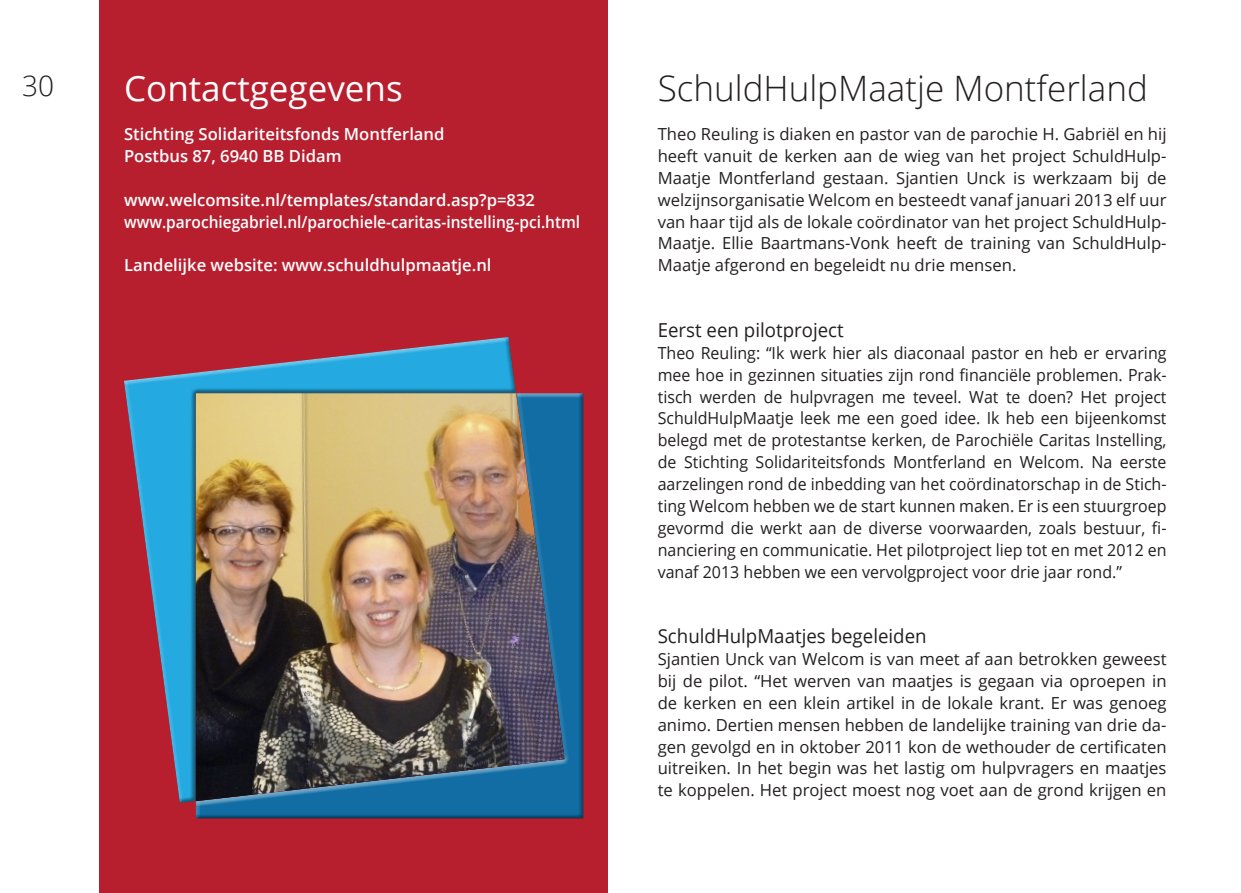
<style>
.page{position:relative;width:1241px;height:893px;background:#fff}
.page>*{position:absolute;margin:0;border:0;box-sizing:border-box;transform-origin:0 0}
.Kop_1_zwart{font:300 35px "Open Sans";color:#231f20}
.Contact_wit{font:35px "Open Sans";color:#fff}
.t1{font:300 28px "Open Sans";color:#231f20}
.Kop_2_zwart{font:19.25px "Open Sans";color:#231f20}
.t2{font:16.62px/21.9px "Open Sans";color:#231f20;text-align:justify}
.t3{font:16.62px/21.9px "Open Sans";color:#231f20;text-align:justify;scale:.96 1}
.t4{font:600 16.62px/21.9px "Open Sans";color:#fff}
.t5{font:600 16.62px "Open Sans";color:#fff;scale:.93 1}
</style>
<div class="page">
<div style="left:99px;top:0;width:509px;height:893px;background:#b71f2f"></div>
<div style="left:193px;top:393px;width:390px;height:427px;background:#231f20;opacity:.5"></div>
<svg style="left:125px;top:337px;width:436px;height:468px"></svg>
<img style="left:196px;top:393px;width:368px;height:408px">
<p class="t1" style="left:22px;top:66px;width:33px">30</p>
<p class="Contact_wit" style="left:124px;top:65px;width:280px">Contactgegevens</p>
<p class="t4" style="left:124px;top:123px;width:322px">Stichting Solidariteitsfonds Montferland<br>Postbus 87, 6940 BB Didam</p>
<p class="t4" style="left:124px;top:188px;width:412px">www.welcomsite.nl/templates/standard.asp?p=832</p>
<p class="t5" style="left:124px;top:210px;width:492px">www.parochiegabriel.nl/parochiele-caritas-instelling-pci.html</p>
<p class="t4" style="left:124px;top:254px;width:369px">Landelijke website: www.schuldhulpmaatje.nl</p>
<p class="Kop_1_zwart" style="left:657px;top:65px;width:491px">SchuldHulpMaatje Montferland</p>
<p class="t2" style="left:657px;top:123px;width:510px">Theo Reuling is diaken en pastor van de parochie H. Gabriël en hij heeft vanuit de kerken aan de wieg van het project SchuldHulp-Maatje Montferland gestaan. Sjantien Unck is werkzaam bij de welzijnsorganisatie Welcom en besteedt vanaf januari 2013 elf uur van haar tijd als de lokale coördinator van het project SchuldHulp-Maatje. Ellie Baartmans-Vonk heeft de training van SchuldHulp-Maatje afgerond en begeleidt nu drie mensen.</p>
<p class="Kop_2_zwart" style="left:657px;top:317px;width:187px">Eerst een pilotproject</p>
<p class="t3" style="left:657px;top:341px;width:531px">Theo Reuling: “Ik werk hier als diaconaal pastor en heb er ervaring mee hoe in gezinnen situaties zijn rond financiële problemen. Prak&shy;tisch werden de hulpvragen me teveel. Wat te doen? Het project SchuldHulpMaatje leek me een goed idee. Ik heb een bijeenkomst belegd met de protestantse kerken, de Parochiële Caritas Instelling, de Stichting Solidariteitsfonds Montferland en Welcom. Na eerste aarzelingen rond de inbedding van het coördinatorschap in de Stich&shy;ting Welcom hebben we de start kunnen maken. Er is een stuurgroep gevormd die werkt aan de diverse voorwaarden, zoals bestuur, fi&shy;nanciering en communicatie. Het pilotproject liep tot en met 2012 en vanaf 2013 hebben we een vervolgproject voor drie jaar rond.”</p>
<p class="Kop_2_zwart" style="left:657px;top:623px;width:270px">SchuldHulpMaatjes begeleiden</p>
<p class="t2" style="left:657px;top:648px;width:510px">Sjantien Unck van Welcom is van meet af aan betrokken geweest bij de pilot. “Het werven van maatjes is gegaan via oproepen in de kerken en een klein artikel in de lokale krant. Er was genoeg animo. Dertien mensen hebben de landelijke training van drie da&shy;gen gevolgd en in oktober 2011 kon de wethouder de certificaten uitreiken. In het begin was het lastig om hulpvragers en maatjes te koppelen. Het project moest nog voet aan de grond krijgen en</p>
</div>
